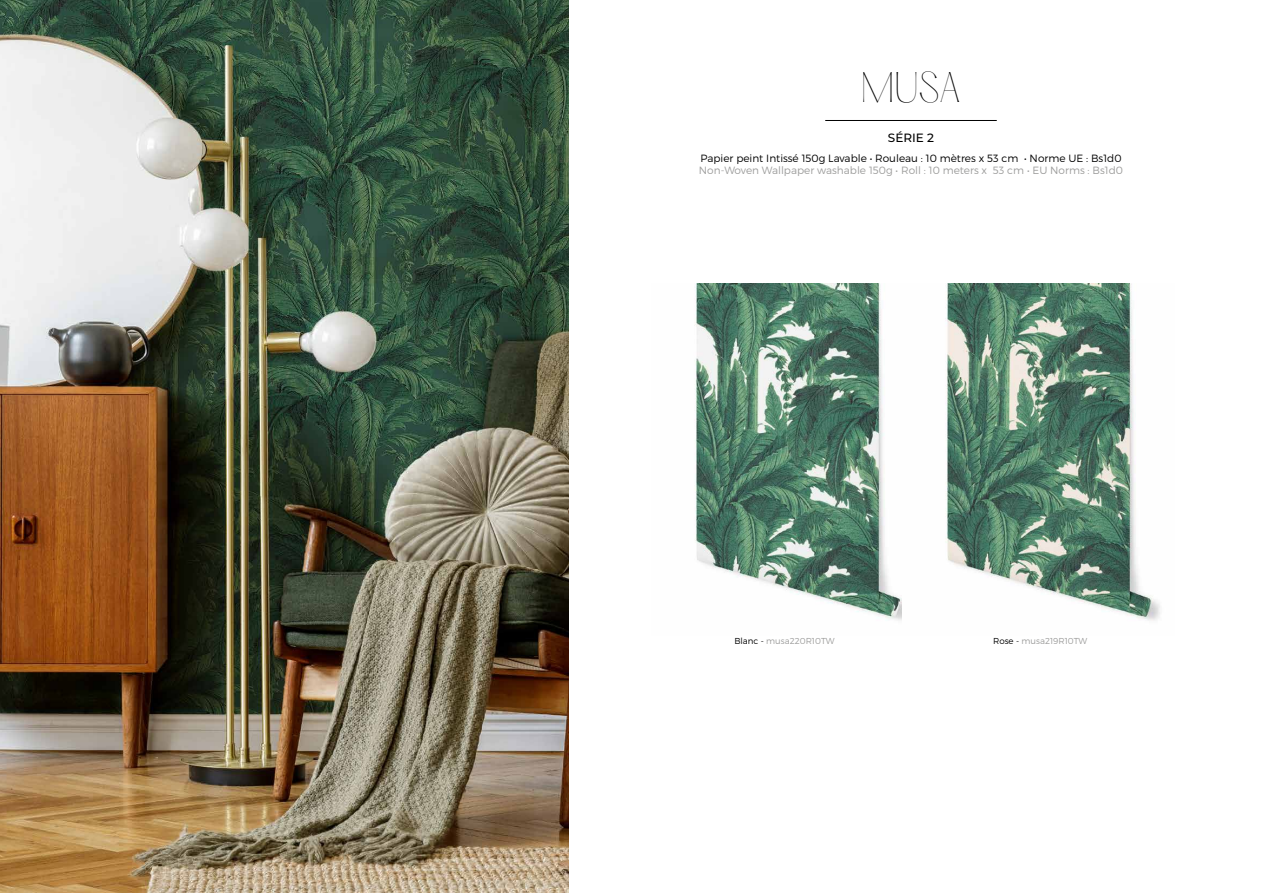
<style>
.page{position:relative;width:1263px;height:893px;background:#fff}
.page>*{position:absolute;margin:0;border:0;box-sizing:border-box;transform-origin:0 0}
.t1{font:200 37.5px "Hatton";color:#000}
.t2{font:500 12px "Montserrat";color:#000}
.t3{font:300 10.5px "Montserrat";color:#000}
.t4{font:300 10.5px "Montserrat";color:#9d9d9c}
.t5{font:300 8.7px "Montserrat";color:#9d9d9c}
.s1{color:#000}
</style>
<div class="page">
<img style="left:0;top:0;width:568px;height:893px">
<hr style="left:825px;top:120px;width:172px;height:1px;background:#000">
<img style="left:695px;top:284px;width:207px;height:336px">
<img style="left:945px;top:284px;width:215px;height:337px">
<h1 class="t1" style="left:861px;top:67px;width:102px">MUSA</h1>
<p class="t2" style="left:888px;top:129px;width:48px">SÉRIE 2</p>
<p class="t3" style="left:700px;top:151px;width:423px">Papier peint Intissé 150g Lavable • Rouleau : 10 mètres x 53 cm • Norme UE : Bs1d0</p>
<p class="t4" style="left:699px;top:164px;width:426px">Non-Woven Wallpaper washable 150g • Roll : 10 meters x 53 cm • EU Norms : Bs1d0</p>
<p class="t5" style="left:734px;top:635px;width:102px"><span class="s1">Blanc -</span> musa220R10TW</p>
<p class="t5" style="left:993px;top:635px;width:96px"><span class="s1">Rose -</span> musa219R10TW</p>
</div>
